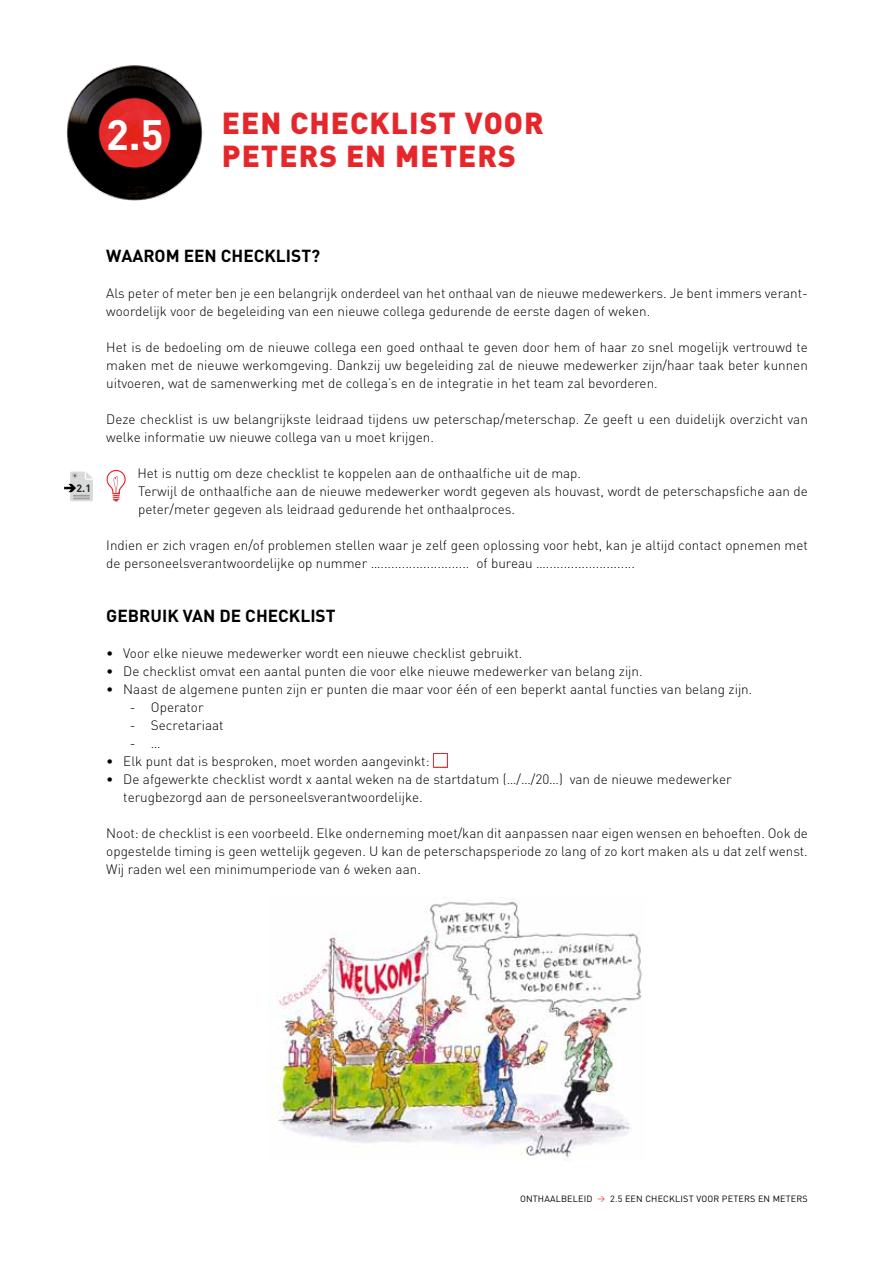
<style>
.page{position:relative;width:893px;height:1263px;background:#fff}
.page>*{position:absolute;margin:0;border:0;box-sizing:border-box;transform-origin:0 0}
.t1{font:700 42px "DIN";color:#fff}
.t2{font:900 30px/33px "DIN";letter-spacing:.035em;color:#e5272c}
.t3{font:700 17.25px "DIN";color:#000}
.t4{font:300 13.5px/18px "DIN";color:#000}
.t5{font:700 10.5px "DIN";color:#272727}
.t6{font:9px "DIN";letter-spacing:.02em;color:#000}
.s1{font-size:7.5px;color:#e5272c}
</style>
<div class="page">
<svg style="left:106px;top:470px;width:20px;height:32px"></svg>
<div style="left:433px;top:753px;width:15px;height:15px;background:#fff;border:1px solid #e5272c"></div>
<img style="left:66px;top:65px;width:138px;height:136px">
<img style="left:269px;top:898px;width:373px;height:264px">
<svg style="left:64px;top:472px;width:29px;height:29px"></svg>
<h1 class="t1" style="left:106px;top:107px;width:59px">2.5</h1>
<h2 class="t2" style="left:222px;top:105px;width:323px">EEN CHECKLIST VOOR<br>PETERS EN METERS</h2>
<p class="t5" style="left:76px;top:481px;width:16px">2.1</p>
<p class="t3" style="left:106px;top:244px;width:215px">WAAROM EEN CHECKLIST?</p>
<p class="t4" style="left:106px;top:284px;width:703px">Als peter of meter ben je een belangrijk onderdeel van het onthaal van de nieuwe medewerkers. Je bent immers verant&shy;woordelijk voor de begeleiding van een nieuwe collega gedurende de eerste dagen of weken.</p>
<p class="t4" style="left:106px;top:338px;width:703px;text-align:justify">Het is de bedoeling om de nieuwe collega een goed onthaal te geven door hem of haar zo snel mogelijk vertrouwd te maken met de nieuwe werkomgeving. Dankzij uw begeleiding zal de nieuwe medewerker zijn/haar taak beter kunnen uitvoeren, wat de samenwerking met de collega’s en de integratie in het team zal bevorderen.</p>
<p class="t4" style="left:106px;top:410px;width:703px">Deze checklist is uw belangrijkste leidraad tijdens uw peterschap/meterschap. Ze geeft u een duidelijk overzicht van welke informatie uw nieuwe collega van u moet krijgen.</p>
<p class="t4" style="left:137px;top:464px;width:672px">Het is nuttig om deze checklist te koppelen aan de onthaalfiche uit de map.<br>Terwijl de onthaalfiche aan de nieuwe medewerker wordt gegeven als houvast, wordt de peterschapsfiche aan de peter/meter gegeven als leidraad gedurende het onthaalproces.</p>
<p class="t4" style="left:106px;top:536px;width:703px">Indien er zich vragen en/of problemen stellen waar je zelf geen oplossing voor hebt, kan je altijd contact opnemen met de personeelsverantwoordelijke op nummer …......................... of bureau ….........................</p>
<p class="t3" style="left:106px;top:604px;width:231px">GEBRUIK VAN DE CHECKLIST</p>
<p class="t4" style="left:106px;top:644px;width:418px">• Voor elke nieuwe medewerker wordt een nieuwe checklist gebruikt.</p>
<p class="t4" style="left:106px;top:662px;width:538px">• De checklist omvat een aantal punten die voor elke nieuwe medewerker van belang zijn.</p>
<p class="t4" style="left:106px;top:680px;width:648px">• Naast de algemene punten zijn er punten die maar voor één of een beperkt aantal functies van belang zijn.</p>
<p class="t4" style="left:130px;top:698px;width:75px">- Operator</p>
<p class="t4" style="left:130px;top:716px;width:95px">- Secretariaat</p>
<p class="t4" style="left:130px;top:734px;width:33px">- …</p>
<p class="t4" style="left:106px;top:752px;width:325px">• Elk punt dat is besproken, moet worden aangevinkt:</p>
<p class="t4" style="left:123px;top:770px;width:610px;text-indent:-17px">• De afgewerkte checklist wordt x aantal weken na de startdatum (…/…/20…) van de nieuwe medewerker terugbezorgd aan de personeelsverantwoordelijke.</p>
<p class="t4" style="left:106px;top:824px;width:703px;text-align:justify">Noot: de checklist is een voorbeeld. Elke onderneming moet/kan dit aanpassen naar eigen wensen en behoeften. Ook de opgestelde timing is geen wettelijk gegeven. U kan de peterschapsperiode zo lang of zo kort maken als u dat zelf wenst.<br>Wij raden wel een minimumperiode van 6 weken aan.</p>
<p class="t6" style="left:520px;top:1193px;width:289px">ONTHAALBELEID <span class="s1">&gt;</span> 2.5 EEN CHECKLIST VOO R PETERS EN METERS</p>
</div>
